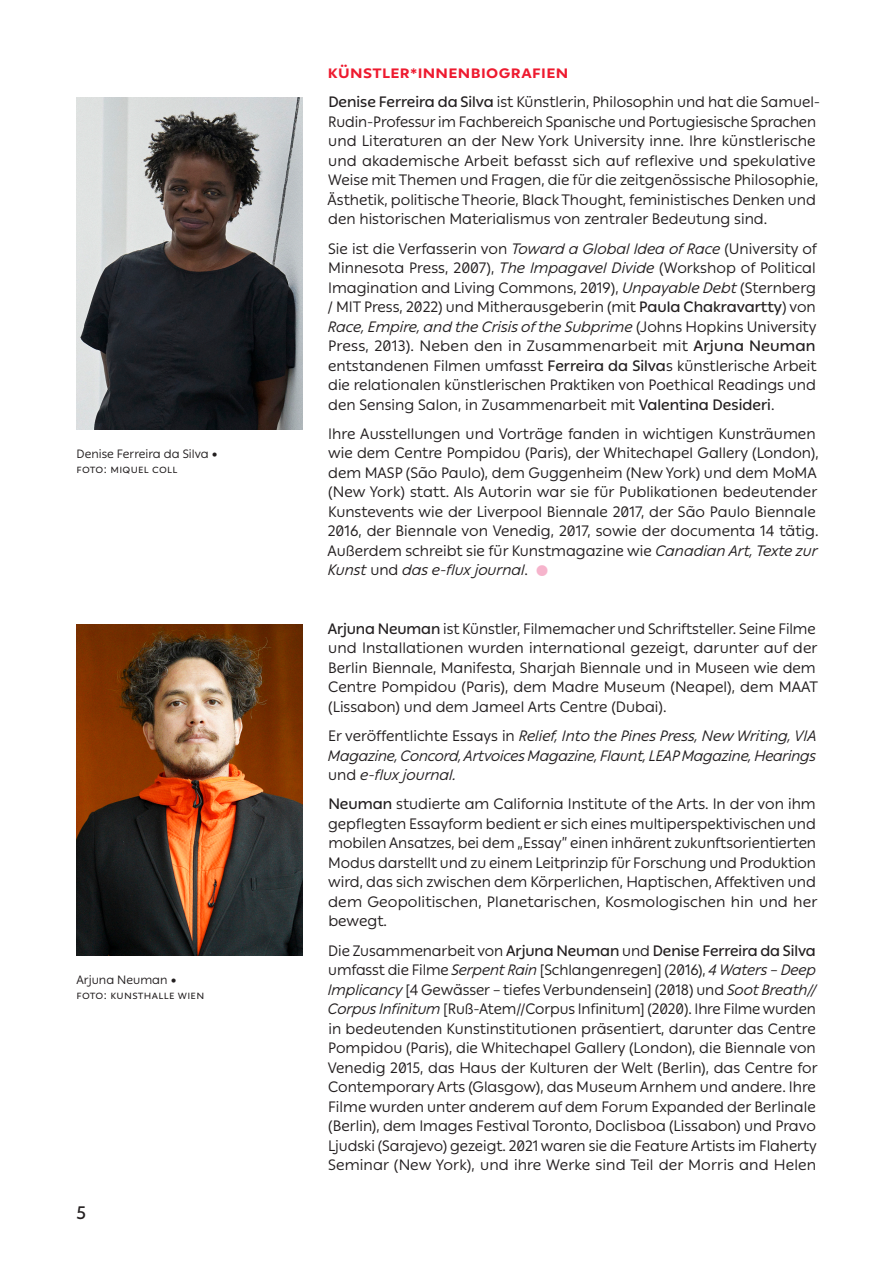
<style>
.page{position:relative;width:893px;height:1263px;background:#fff}
.page>*{position:absolute;margin:0;border:0;box-sizing:border-box;transform-origin:0 0}
.exhibition_title{font:700 18px "KHW Ping";letter-spacing:.02em;color:#ee1a2f}
.t1{font:500 18px "KHW Ping";color:#231f20}
.text_regular_10_13_pt{font:15px/19.5px "KHW Ping";color:#231f20}
.text_regular_10_13_pt-2{font:italic 15px/19.5px "KHW Ping";letter-spacing:-.01em;color:#231f20;text-align:justify}
.photo_caption{font:12px/15px "KHW Ping";letter-spacing:.015em;color:#231f20}
.s1{font-weight:500}
.s2{font-style:italic}
.s3{font-style:normal}
</style>
<div class="page">
<img style="left:77px;top:624px;width:225px;height:332px">
<img style="left:77px;top:98px;width:225px;height:331px">
<p class="photo_caption" style="left:77px;top:446px;width:143px">Denise Ferreira da Silva • foto: Miquel Coll</p>
<p class="photo_caption" style="left:77px;top:972px;width:129px">Arjuna Neuman • foto: Kunsthalle Wien</p>
<p class="t1" style="left:77px;top:1199px;width:11px">5</p>
<p class="exhibition_title" style="left:328px;top:58px;width:242px">Künstler*innenbiografien</p>
<p class="text_regular_10_13_pt" style="left:328px;top:92px;width:494px"><span class="s1">Denise Ferreira da Silva</span> ist Künstlerin, Philosophin und hat die Samuel-Rudin-Professur im Fachbereich Spanische und Portugiesische Sprachen und Literaturen an der New York University inne. Ihre künstlerische und akademische Arbeit befasst sich auf reflexive und spekulative Weise mit Themen und Fragen, die für die zeitgenössische Philosophie, Ästhetik, politische Theorie, Black Thought, feministisches Denken und den historischen Materialismus von zentraler Bedeutung sind.</p>
<p class="text_regular_10_13_pt" style="left:328px;top:238px;width:491px;text-align:justify">Sie ist die Verfasserin von <span class="s2">Toward a Global Idea of Race</span> (University of Minnesota Press, 2007), <span class="s2">The Impagavel Divide</span> (Workshop of Political Imagination and Living Commons, 2019), <span class="s2">Unpayable Debt</span> (Sternberg / MIT Press, 2022) und Mitherausgeberin (mit <span class="s1">Paula Chakravartty</span>) von <span class="s2">Race, Empire, and the Crisis of the Subprime</span> (Johns Hopkins University Press, 2013). Neben den in Zusammenarbeit mit <span class="s1">Arjuna Neuman </span>entstandenen Filmen umfasst <span class="s1">Ferreira da Silva</span>s künstlerische Arbeit die relationalen künstlerischen Praktiken von Poethical Readings und den Sensing Salon, in Zusammenarbeit mit <span class="s1">Valentina Desideri</span>.</p>
<p class="text_regular_10_13_pt" style="left:328px;top:423px;width:493px">Ihre Ausstellungen und Vorträge fanden in wichtigen Kunsträumen wie dem Centre Pompidou (Paris), der Whitechapel Gallery (London), dem MASP (São Paulo), dem Guggenheim (New York) und dem MoMA (New York) statt. Als Autorin war sie für Publikationen bedeutender Kunstevents wie der Liverpool Biennale 2017, der São Paulo Biennale 2016, der Biennale von Venedig, 2017, sowie der documenta 14 tätig.<br>Außerdem schreibt sie für Kunstmagazine wie <span class="s2">Canadian Art, Texte zur Kunst</span> und <span class="s2">das e-flux journal</span>.</p>
<p class="text_regular_10_13_pt" style="left:328px;top:618px;width:492px"><span class="s1">Arjuna Neuman</span> ist Künstler, Filmemacher und Schriftsteller. Seine Filme und Installationen wurden international gezeigt, darunter auf der Berlin Biennale, Manifesta, Sharjah Biennale und in Museen wie dem Centre Pompidou (Paris), dem Madre Museum (Neapel), dem MAAT (Lissabon) und dem Jameel Arts Centre (Dubai).</p>
<p class="text_regular_10_13_pt-2" style="left:328px;top:725px;width:490px"><span class="s3">Er veröffentlichte Essays in</span> Relief, Into the Pines Press, New Writing, VIA Magazine, Concord, Artvoices Magazine, Flaunt, LEAP Magazine, Hearings <span class="s3">und</span> e-flux journal.</p>
<p class="text_regular_10_13_pt" style="left:328px;top:794px;width:491px;text-align:justify"><span class="s1">Neuman</span> studierte am California Institute of the Arts. In der von ihm gepflegten Essayform bedient er sich eines multiperspektivischen und mobilen Ansatzes, bei dem „Essay” einen inhärent zukunftsorientierten Modus darstellt und zu einem Leitprinzip für Forschung und Produktion wird, das sich zwischen dem Körperlichen, Haptischen, Affektiven und dem Geopolitischen, Planetarischen, Kosmologischen hin und her bewegt.</p>
<p class="text_regular_10_13_pt" style="left:328px;top:940px;width:491px">Die Zusammenarbeit von <span class="s1">Arjuna Neuman</span> und <span class="s1">Denise Ferreira da Silva </span>umfasst die Filme <span class="s2">Serpent Rain</span> [Schlangenregen] (2016), <span class="s2">4 Waters – Deep Implicancy</span> [4 Gewässer – tiefes Verbundensein] (2018) und <span class="s2">Soot Breath// Corpus Infinitum</span> [Ruß-Atem//Corpus Infinitum] (2020). Ihre Filme wurden in bedeutenden Kunstinstitutionen präsentiert, darunter das Centre Pompidou (Paris), die Whitechapel Gallery (London), die Biennale von Venedig 2015, das Haus der Kulturen der Welt (Berlin), das Centre for Contemporary Arts (Glasgow), das Museum Arnhem und andere. Ihre Filme wurden unter anderem auf dem Forum Expanded der Berlinale (Berlin), dem Images Festival Toronto, Doclisboa (Lissabon) und Pravo Ljudski (Sarajevo) gezeigt. 2021 waren sie die Feature Artists im Flaherty Seminar (New York), und ihre Werke sind Teil der Morris and Helen</p>
</div>
